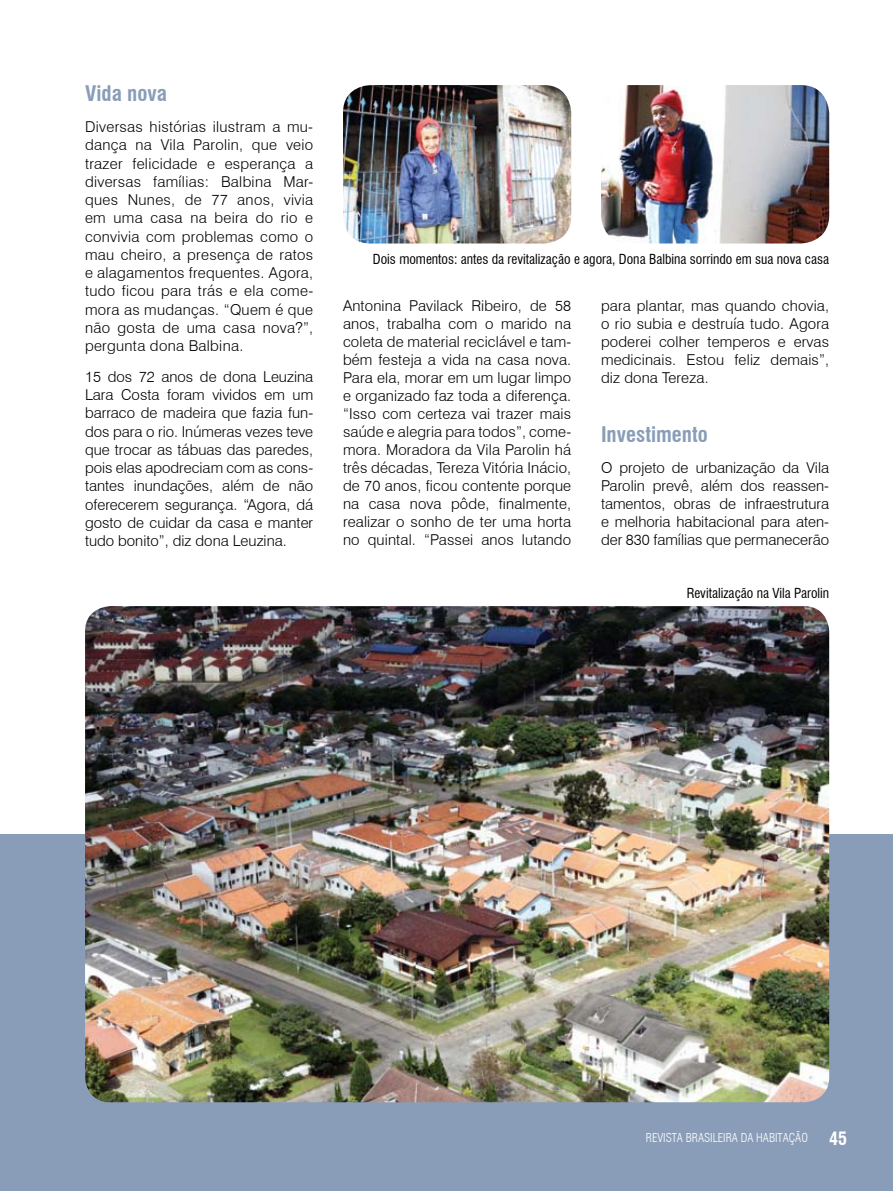
<style>
.page{position:relative;width:893px;height:1191px;background:#fff}
.page>*{position:absolute;margin:0;border:0;box-sizing:border-box;transform-origin:0 0}
.t1{font:700 condensed 21px "Swiss 721 BT";color:#8a9db8}
.t2{font:700 condensed 18px "Swiss 721 BT";color:#fff}
.t3{font:300 15px/18.3px "Swiss 721 BT";letter-spacing:.01em;color:#000;text-align:justify}
.t4{font:condensed 13.5px "Swiss 721 BT";color:#000}
.t5{font:300 condensed 12px "Swiss 721 BT";color:#fff}
</style>
<div class="page">
<div style="left:0;top:834px;width:893px;height:357px;background:#8a9db8"></div>
<img style="left:85px;top:606px;width:744px;height:496px">
<img style="left:343px;top:85px;width:228px;height:158px">
<img style="left:601px;top:85px;width:228px;height:158px">
<h1 class="t1" style="left:85px;top:81px;width:83px">Vida nova</h1>
<p class="t3" style="left:85px;top:117px;width:230px">Diversas histórias ilustram a mu&shy;dança na Vila Parolin, que veio trazer felicidade e esperança a diversas famílias: Balbina Mar&shy;ques Nunes, de 77 anos, vivia em uma casa na beira do rio e convivia com problemas como o mau cheiro, a presença de ratos e alagamentos frequentes. Agora, tudo ficou para trás e ela come&shy;mora as mudanças. “Quem é que não gosta de uma casa nova?”, pergunta dona Balbina.</p>
<p class="t3" style="left:85px;top:367px;width:230px">15 dos 72 anos de dona Leuzina Lara Costa foram vividos em um barraco de madeira que fazia fun&shy;dos para o rio. I númeras vezes teve que trocar as tábuas das paredes, pois elas apodreciam com as cons&shy;tantes inundações, além de não oferecerem segurança. “Agora, dá gosto de cuidar da casa e manter tudo bonito”, diz dona Leuzina.</p>
<p class="t4" style="left:373px;top:251px;width:458px">Dois momentos: antes da revitalização e agora, Dona Balbina sorrindo em sua nova casa</p>
<p class="t3" style="left:343px;top:296px;width:230px">Antonina Pavilack Ribeiro, de 58 anos, trabalha com o marido na coleta de material reciclável e tam&shy;bém festeja a vida na casa nova.<br>Para ela, morar em um lugar limpo e organizado faz toda a diferença. “I sso com certeza vai trazer mais saúde e alegria para todos”, come&shy;mora. Moradora da Vila Parolin há três décadas, Tereza Vitória I nácio, de 70 anos, ficou contente porque na casa nova pôde, finalmente, realizar o sonho de ter uma horta no quintal. “Passei anos lutando</p>
<p class="t3" style="left:601px;top:296px;width:230px">para plantar, mas quando chovia, o rio subia e destruía tudo. Agora poderei colher temperos e ervas medicinais. Estou feliz demais”, diz dona Tereza.</p>
<h1 class="t1" style="left:601px;top:421px;width:108px">Investimento</h1>
<p class="t3" style="left:601px;top:458px;width:230px">O projeto de urbanização da Vila Parolin prevê, além dos reassen&shy;tamentos, obras de infraestrutura e melhoria habitacional para aten&shy;der 830 famílias que permanecerão</p>
<p class="t4" style="left:687px;top:585px;width:144px">Revitalização na Vila Parolin</p>
<p class="t5" style="left:646px;top:1130px;width:13px">REVISTA</p>
<p class="t5" style="left:686px;top:1130px;width:13px">BRASILEIRA</p>
<p class="t5" style="left:741px;top:1130px;width:29px">DA HABITA</p>
<p class="t5" style="left:789px;top:1130px;width:19px">ÇÃO</p>
<p class="t2" style="left:829px;top:1127px;width:19px">45</p>
</div>
